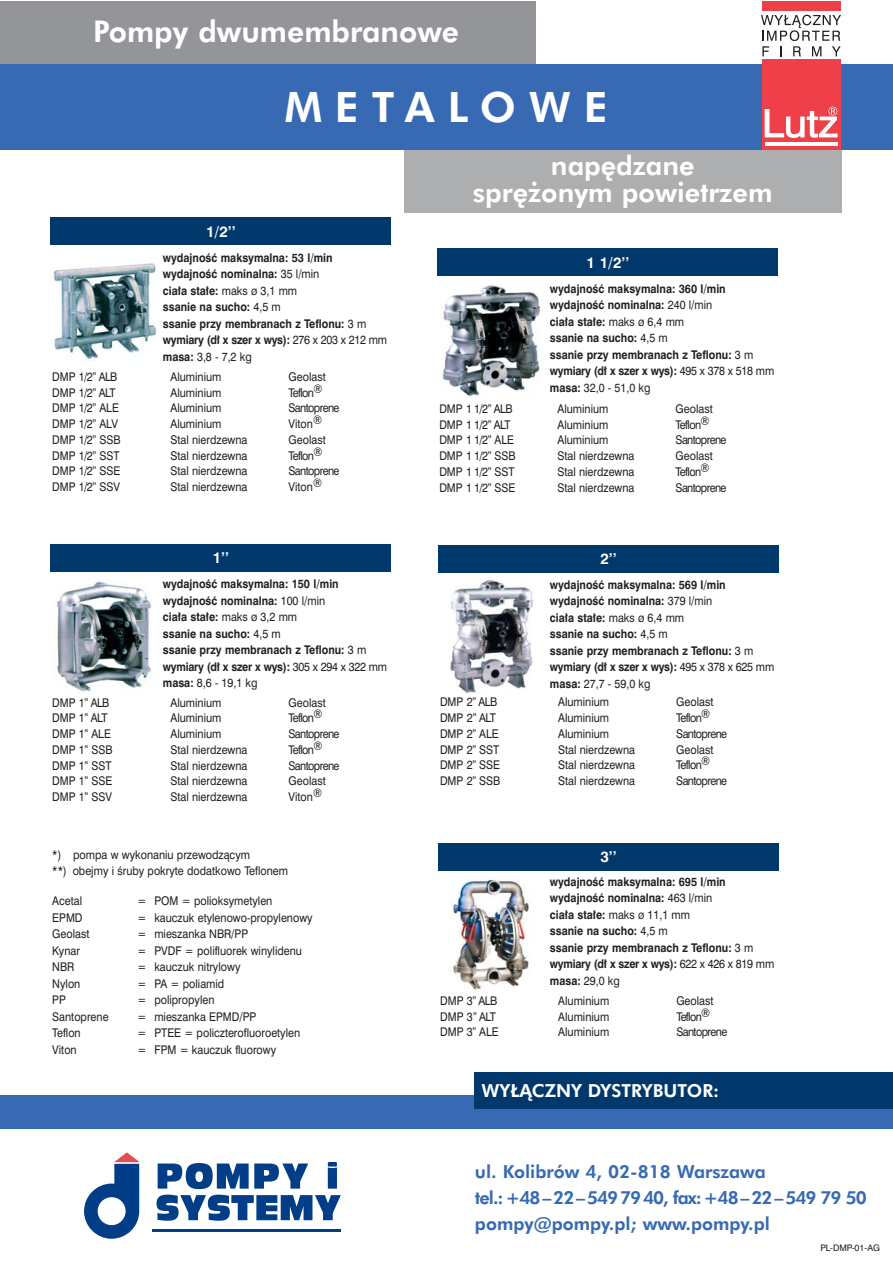
<style>
.page{position:relative;width:893px;height:1263px;background:#fff}
.page>*{position:absolute;margin:0;border:0;box-sizing:border-box;transform-origin:0 0}
.t1{font:800 42px "Futura PL";letter-spacing:.305em;color:#fff}
.t2{font:800 30px "Futura PL";color:#fff}
.t3{font:800 27px/27px "Futura PL";color:#fff;text-align:center}
.t4{font:800 18px/26.2px "Futura PL";color:#376ab3}
.t5{font:800 18px "Futura PL";color:#fff}
.t6{font:700 15px "Swiss 721 PL";color:#fff}
.t7{font:12px/15.8px "Swiss 721 PL";color:#231f20;scale:.9 1}
.t8{font:700 12px/16.5px "Swiss 721 PL";color:#231f20;scale:.9 1}
.t9{font:12px/15.8px "Swiss 721 PL";letter-spacing:-.055em;color:#231f20;scale:.9 1}
.t10{font:9px "Swiss 721 PL";color:#231f20}
.s1{font-weight:400}
</style>
<div class="page">
<div style="left:0;top:1px;width:536px;height:63px;background:#939598"></div>
<div style="left:0;top:1095px;width:893px;height:33px;background:#376ab3"></div>
<div style="left:404px;top:149px;width:438px;height:64px;background:#acaeb0"></div>
<div style="left:0;top:64px;width:893px;height:85px;background:#376ab3"></div>
<div style="left:474px;top:1072px;width:419px;height:37px;background:#00386c"></div>
<svg style="left:157px;top:1162px;width:184px;height:59px"></svg>
<svg style="left:84px;top:1152px;width:56px;height:87px"></svg>
<hr style="left:152px;top:1230px;width:188px;height:2px;background:#023e88">
<img style="left:51px;top:263px;width:106px;height:97px">
<div style="left:51px;top:218px;width:340px;height:27px;background:#00386c"></div>
<img style="left:56px;top:581px;width:95px;height:111px">
<div style="left:51px;top:544px;width:340px;height:28px;background:#00386c"></div>
<img style="left:453px;top:877px;width:76px;height:114px">
<div style="left:438px;top:843px;width:341px;height:27px;background:#00386c"></div>
<img style="left:442px;top:285px;width:99px;height:111px">
<div style="left:438px;top:249px;width:340px;height:27px;background:#00386c"></div>
<img style="left:450px;top:580px;width:83px;height:113px">
<div style="left:438px;top:545px;width:341px;height:28px;background:#00386c"></div>
<div style="left:762px;top:59px;width:78px;height:90px;background:#ef404a"></div>
<div style="left:762px;top:1px;width:78px;height:9px;background:#ef404a"></div>
<hr style="left:765px;top:142px;width:72px;height:4px;background:#fff">
<svg style="left:761px;top:15px;width:80px;height:41px"></svg>
<svg style="left:765px;top:107px;width:72px;height:31px"></svg>
<h2 class="t2" style="left:93px;top:19px;width:367px">Pompy dwumembranowe</h2>
<h1 class="t1" style="left:285px;top:89px;width:325px">METALOWE</h1>
<p class="t6" style="left:206px;top:226px;width:31px">1/2’’</p>
<p class="t8" style="left:163px;top:250px;width:251px">wydajnoÊç maksymalna: 53 l/min wydajnoÊç nominalna: <span class="s1">35 l/min<br></span>cia∏a sta∏e: <span class="s1">maks ø 3,1 mm<br></span>ssanie na sucho: <span class="s1">4,5 m<br></span>ssanie przy membranach z Teflonu: <span class="s1">3 m </span>wymiary (d∏ x szer x wys): <span class="s1">276 x 203 x 212 mm </span>masa: <span class="s1">3,8 - 7,2 kg</span></p>
<p class="t7" style="left:52px;top:370px;width:78px">DMP 1/2” ALB<br>DMP 1/2” ALT<br>DMP 1/2” ALE<br>DMP 1/2” ALV<br>DMP 1/2” SSB<br>DMP 1/2” SST<br>DMP 1/2” SSE<br>DMP 1/2” SSV</p>
<p class="t7" style="left:170px;top:370px;width:87px">Aluminium<br>Aluminium<br>Aluminium<br>Aluminium<br>Stal nierdzewna<br>Stal nierdzewna<br>Stal nierdzewna<br>Stal nierdzewna</p>
<p class="t9" style="left:289px;top:370px;width:58px">Geolast<br>Teflon®<br>Santoprene<br>Viton®<br>Geolast<br>Teflon®<br>Santoprene<br>Viton®</p>
<p class="t6" style="left:213px;top:553px;width:18px">1’’</p>
<p class="t8" style="left:163px;top:577px;width:251px">wydajnoÊç maksymalna: 150 l/min wydajnoÊç nominalna: <span class="s1">100 l/min<br></span>cia∏a sta∏e: <span class="s1">maks ø 3,2 mm<br></span>ssanie na sucho: <span class="s1">4,5 m<br></span>ssanie przy membranach z Teflonu: <span class="s1">3 m </span>wymiary (d∏ x szer x wys): <span class="s1">305 x 294 x 322 mm </span>masa: <span class="s1">8,6 - 19,1 kg</span></p>
<p class="t7" style="left:52px;top:695px;width:69px">DMP 1” ALB<br>DMP 1” ALT<br>DMP 1” ALE<br>DMP 1” SSB<br>DMP 1” SST<br>DMP 1” SSE<br>DMP 1” SSV</p>
<p class="t7" style="left:170px;top:695px;width:87px">Aluminium<br>Aluminium<br>Aluminium<br>Stal nierdzewna<br>Stal nierdzewna<br>Stal nierdzewna<br>Stal nierdzewna</p>
<p class="t9" style="left:289px;top:695px;width:58px">Geolast<br>Teflon®<br>Santoprene<br>Teflon®<br>Santoprene<br>Geolast<br>Viton®</p>
<p class="t7" style="left:52px;top:847px;width:263px;line-height:16.5px">*) pompa w wykonaniu przewodzàcym<br>**) obejmy i Êruby pokryte dodatkowo Teflonem</p>
<p class="t7" style="left:52px;top:894px;width:35px">Acetal</p>
<p class="t7" style="left:137px;top:894px;width:152px">= POM = polioksymetylen</p>
<p class="t7" style="left:52px;top:911px;width:35px">EPMD</p>
<p class="t7" style="left:137px;top:911px;width:196px">= kauczuk etylenowo-propylenowy</p>
<p class="t7" style="left:52px;top:927px;width:43px">Geolast</p>
<p class="t7" style="left:137px;top:927px;width:125px">= mieszanka NBR/PP</p>
<p class="t7" style="left:52px;top:944px;width:32px">Kynar</p>
<p class="t7" style="left:137px;top:944px;width:184px">= PVDF = polifluorek winylidenu</p>
<p class="t7" style="left:52px;top:960px;width:26px">NBR</p>
<p class="t7" style="left:137px;top:960px;width:116px">= kauczuk nitrylowy</p>
<p class="t7" style="left:52px;top:977px;width:33px">Nylon</p>
<p class="t7" style="left:137px;top:977px;width:98px">= PA = poliamid</p>
<p class="t7" style="left:52px;top:993px;width:17px">PP</p>
<p class="t7" style="left:137px;top:993px;width:87px">= polipropylen</p>
<p class="t7" style="left:52px;top:1010px;width:64px">Santoprene</p>
<p class="t7" style="left:137px;top:1010px;width:134px">= mieszanka EPMD/PP</p>
<p class="t7" style="left:52px;top:1026px;width:33px">Teflon</p>
<p class="t7" style="left:137px;top:1026px;width:183px">= PTEE = policzterofluoroetylen</p>
<p class="t7" style="left:52px;top:1043px;width:29px">Viton</p>
<p class="t7" style="left:137px;top:1043px;width:156px">= FPM = kauczuk fluorowy</p>
<h3 class="t3" style="left:473px;top:154px;width:301px">nap´dzane<br>spr´˝onym powietrzem</h3>
<p class="t6" style="left:587px;top:257px;width:44px">1 1/2’’</p>
<p class="t8" style="left:550px;top:281px;width:251px">wydajnoÊç maksymalna: 360 l/min wydajnoÊç nominalna: <span class="s1">240 l/min<br></span>cia∏a sta∏e: <span class="s1">maks ø 6,4 mm<br></span>ssanie na sucho: <span class="s1">4,5 m<br></span>ssanie przy membranach z Teflonu: <span class="s1">3 m </span>wymiary (d∏ x szer x wys): <span class="s1">495 x 378 x 518 mm </span>masa: <span class="s1">32,0 - 51,0 kg</span></p>
<p class="t7" style="left:439px;top:402px;width:86px">DMP 1 1/2” ALB<br>DMP 1 1/2” ALT<br>DMP 1 1/2” ALE<br>DMP 1 1/2” SSB<br>DMP 1 1/2” SST<br>DMP 1 1/2” SSE</p>
<p class="t7" style="left:557px;top:402px;width:87px">Aluminium<br>Aluminium<br>Aluminium<br>Stal nierdzewna<br>Stal nierdzewna<br>Stal nierdzewna</p>
<p class="t9" style="left:676px;top:402px;width:58px">Geolast<br>Teflon®<br>Santoprene<br>Geolast<br>Teflon®<br>Santoprene</p>
<p class="t6" style="left:600px;top:553px;width:18px">2’’</p>
<p class="t8" style="left:550px;top:578px;width:251px">wydajnoÊç maksymalna: 569 l/min wydajnoÊç nominalna: <span class="s1">379 l/min<br></span>cia∏a sta∏e: <span class="s1">maks ø 6,4 mm<br></span>ssanie na sucho: <span class="s1">4,5 m<br></span>ssanie przy membranach z Teflonu: <span class="s1">3 m </span>wymiary (d∏ x szer x wys): <span class="s1">495 x 378 x 625 mm </span>masa: <span class="s1">27,7 - 59,0 kg</span></p>
<p class="t7" style="left:440px;top:695px;width:69px">DMP 2” ALB<br>DMP 2” ALT<br>DMP 2” ALE<br>DMP 2” SST<br>DMP 2” SSE<br>DMP 2” SSB</p>
<p class="t7" style="left:558px;top:695px;width:87px">Aluminium<br>Aluminium<br>Aluminium<br>Stal nierdzewna<br>Stal nierdzewna<br>Stal nierdzewna</p>
<p class="t9" style="left:676px;top:695px;width:58px">Geolast<br>Teflon®<br>Santoprene<br>Geolast<br>Teflon®<br>Santoprene</p>
<p class="t6" style="left:600px;top:851px;width:18px">3’’</p>
<p class="t8" style="left:550px;top:875px;width:251px">wydajnoÊç maksymalna: 695 l/min wydajnoÊç nominalna: <span class="s1">463 l/min<br></span>cia∏a sta∏e: <span class="s1">maks ø 11,1 mm<br></span>ssanie na sucho: <span class="s1">4,5 m<br></span>ssanie przy membranach z Teflonu: <span class="s1">3 m </span>wymiary (d∏ x szer x wys): <span class="s1">622 x 426 x 819 mm </span>masa: <span class="s1">29,0 kg</span></p>
<p class="t7" style="left:440px;top:994px;width:67px">DMP 3” ALB<br>DMP 3” ALT<br>DMP 3” ALE</p>
<p class="t7" style="left:558px;top:994px;width:58px;text-align:justify">Aluminium Aluminium Aluminium</p>
<p class="t9" style="left:676px;top:994px;width:58px">Geolast<br>Teflon®<br>Santoprene</p>
<h3 class="t5" style="left:481px;top:1083px;width:239px">WY¸ÑCZNY DYSTRYBUTOR:</h3>
<h3 class="t4" style="left:475px;top:1159px;width:393px">ul. Kolibrów 4, 02-818 Warszawa<br>tel.: +48 – 22 – 549 79 40, fax: +48 – 22 – 549 79 50 pompy@pompy.pl; www.pompy.pl</h3>
<p class="t10" style="left:821px;top:1244px;width:61px">PL-DMP-01-AG</p>
</div>
